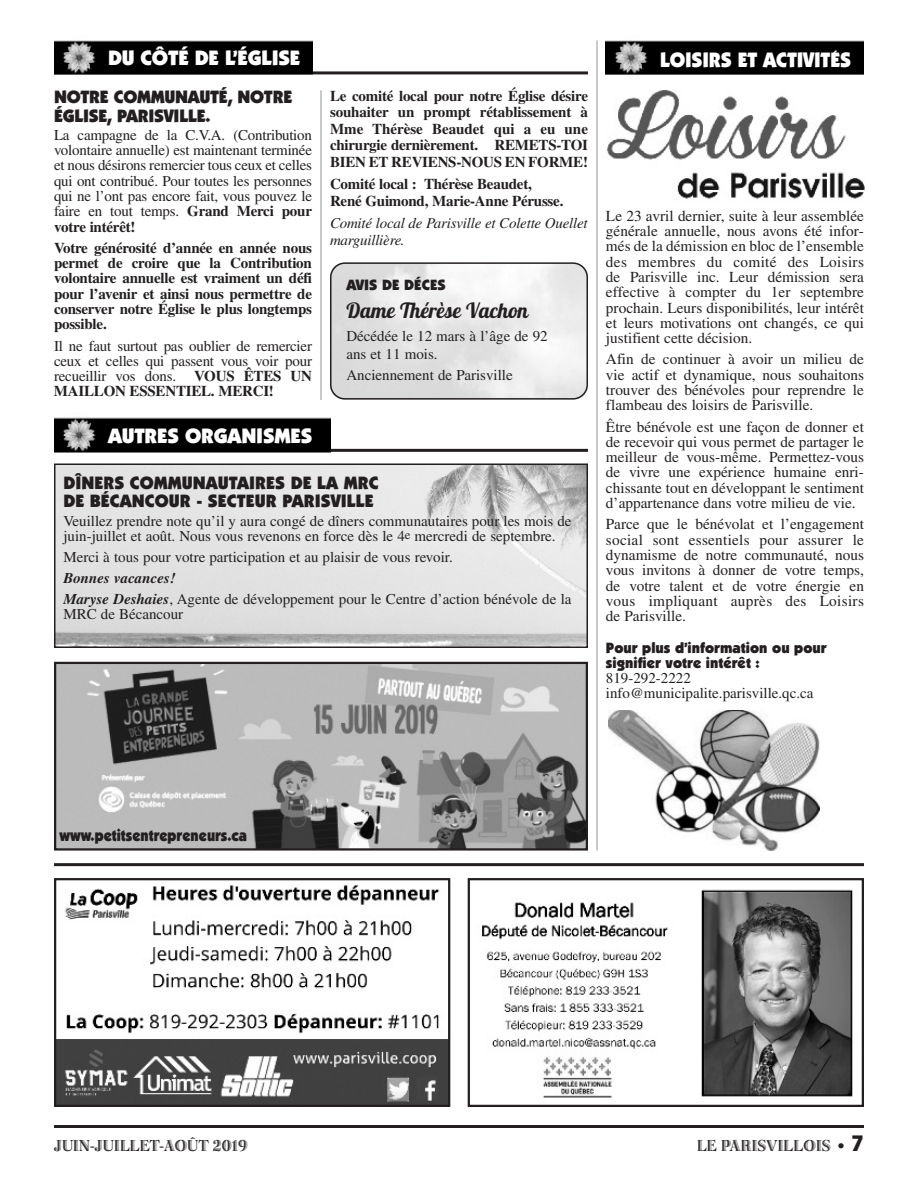
<style>
.page{position:relative;width:918px;height:1188px;background:#fff}
.page>*{position:absolute;margin:0;border:0;box-sizing:border-box;transform-origin:0 0}
.t1{font:900 21px "Itc Kabel";letter-spacing:-.01em;color:#fff}
.t2{font:900 21px "Itc Kabel";letter-spacing:-.01em;color:#fff;scale:.95 1}
.t3{font:21px "Lobster 1.4";color:#231f20}
.t4{font:900 18px/18.3px "Itc Kabel";color:#231f20}
.t5{font:16.5px "Bertie Plain";color:#231f20}
.t6{font:900 16.35px "Itc Kabel";color:#231f20;scale:.9 1}
.t7{font:15.3px/15.3px "Times";color:#231f20;text-align:justify}
.t8{font:15px/15.3px "Times";color:#231f20}
.t9{font:700 15px/15.3px "Times";letter-spacing:-.015em;color:#231f20;text-align:justify}
.t10{font:900 15px/15px "Itc Kabel";color:#231f20}
.t11{font:italic 15px/16.5px "Times";letter-spacing:-.015em;color:#231f20}
.s1{font-weight:700}
.s2{font-size:12.75px}
.s3{font-weight:700;font-style:italic}
.s4{font-family:"Lucida Grande";font-weight:400}
.s5{font-family:"Frutiger";font-weight:900;font-style:italic;font-size:15px}
.s6{font-family:"Avant Garde";font-weight:700;font-size:21px}
</style>
<div class="page">
<hr style="left:54px;top:1125px;width:810px;height:3px;background:#231f20">
<img style="left:57px;top:885px;width:390px;height:219px">
<div style="left:54px;top:878px;width:396px;height:229px;border:2px solid #231f20"></div>
<img style="left:482px;top:889px;width:371px;height:209px">
<div style="left:468px;top:878px;width:396px;height:229px;border:2px solid #231f20"></div>
<img style="left:57px;top:665px;width:528px;height:183px">
<div style="left:54px;top:662px;width:534px;height:189px;border:2px solid #231f20"></div>
<img style="left:57px;top:466px;width:528px;height:179px">
<div style="left:54px;top:463px;width:534px;height:185px;border:2px solid #231f20"></div>
<hr style="left:54px;top:863px;width:810px;height:3px;background:#231f20">
<svg style="left:330px;top:262px;width:258px;height:138px"></svg>
<hr style="left:54px;top:71px;width:534px;height:3px;background:#231f20">
<img style="left:54px;top:40px;width:258px;height:35px">
<hr style="left:321px;top:90px;width:1px;height:310px;background:#939598">
<hr style="left:597px;top:40px;width:1px;height:811px;background:#939598">
<img style="left:606px;top:40px;width:258px;height:35px">
<hr style="left:54px;top:449px;width:534px;height:3px;background:#231f20">
<img style="left:54px;top:417px;width:276px;height:36px">
<img style="left:607px;top:90px;width:257px;height:109px">
<img style="left:608px;top:710px;width:212px;height:141px">
<h1 class="t1" style="left:108px;top:50px;width:194px">DU CÔTÉ DE L’ÉGLISE</h1>
<p class="t4" style="left:54px;top:90px;width:240px">NOTRE COMMUNAUTÉ, NOTRE<br>ÉGLISE, PARISVILLE.</p>
<p class="t8" style="left:54px;top:129px;width:260px;text-align:justify">La campagne de la C.V.A. (Contribution volontaire annuelle) est maintenant terminée et nous désirons remercier tous ceux et celles qui ont contribué. Pour toutes les personnes qui ne l’ont pas encore fait, vous pouvez le faire en tout temps. <span class="s1">Grand Merci pour votre intérêt!</span></p>
<p class="t9" style="left:54px;top:242px;width:260px">Votre générosité d’année en année nous permet de croire que la Contribution volontaire annuelle est vraiment un défi pour l’avenir et ainsi nous permettre de conserver notre Église le plus longtemps possible.</p>
<p class="t8" style="left:54px;top:339px;width:260px;text-align:justify">Il ne faut surtout pas oublier de remercier ceux et celles qui passent vous voir pour recueillir vos dons. <span class="s1">VOUS ÊTES UN MAILLON ESSENTIEL. MERCI!</span></p>
<h1 class="t1" style="left:108px;top:428px;width:206px">AUTRES ORGANISMES</h1>
<p class="t9" style="left:330px;top:89px;width:260px;line-height:16.5px">Le comité local pour notre Église désire souhaiter un prompt rétablissement à Mme Thérèse Beaudet qui a eu une chirurgie dernièrement. REMETS-TOI BIEN ET REVIENS-NOUS EN FORME!</p>
<p class="t9" style="left:330px;top:177px;width:235px;line-height:16.5px">Comité local : Thérèse Beaudet,<br>René Guimond, Marie-Anne Pérusse.</p>
<p class="t11" style="left:330px;top:216px;width:259px">Comité local de Parisville et Colette Ouellet marguillière.</p>
<p class="t10" style="left:346px;top:278px;width:101px">AVIS DE DÉCES</p>
<h1 class="t3" style="left:346px;top:297px;width:184px">Dame Thérèse Vachon</h1>
<p class="t8" style="left:346px;top:328px;width:203px;line-height:18.5px">Décédée le 12 mars à l’âge de 92 ans et 11 mois.</p>
<p class="t8" style="left:346px;top:369px;width:168px">Anciennement de Parisville</p>
<p class="t4" style="left:63px;top:475px;width:317px">DÎNERS COMMUNAUTAIRES DE LA MRC<br>DE BÉCANCOUR - SECTEUR PARISVILLE</p>
<p class="t8" style="left:63px;top:515px;width:510px">Veuillez prendre note qu’il y aura congé de dîners communautaires pour les mois de juin-juillet et août. Nous vous revenons en force dès le 4<span class="s2">e</span> mercredi de septembre.</p>
<p class="t8" style="left:63px;top:551px;width:391px">Merci à tous pour votre participation et au plaisir de vous revoir.</p>
<p class="t8" style="left:63px;top:569px;width:510px;line-height:21px"><span class="s3">Bonnes vacances!<br>Maryse Deshaies</span>, Agente de développement pour le Centre d’action bénévole de la</p>
<p class="t8" style="left:63px;top:608px;width:121px">MRC de Bécancour</p>
<h1 class="t2" style="left:660px;top:52px;width:203px">LOISIRS ET ACTIVITES<span class="s4">́</span></h1>
<p class="t7" style="left:606px;top:210px;width:260px">Le 23 avril dernier, suite à leur assemblée générale annuelle, nous avons été infor&shy;més de la démission en bloc de l’ensemble des membres du comité des Loisirs de Parisville inc. Leur démission sera effective à compter du 1er septembre prochain. Leurs disponibilités, leur intérêt et leurs motivations ont changés, ce qui justifient cette décision.</p>
<p class="t7" style="left:606px;top:353px;width:260px">Afin de continuer à avoir un milieu de vie actif et dynamique, nous souhaitons trouver des bénévoles pour reprendre le flambeau des loisirs de Parisville.</p>
<p class="t7" style="left:606px;top:420px;width:260px">Être bénévole est une façon de donner et de recevoir qui vous permet de partager le meilleur de vous-même. Permettez-vous de vivre une expérience humaine enri&shy;chissante tout en développant le sentiment d’appartenance dans votre milieu de vie.</p>
<p class="t7" style="left:606px;top:518px;width:260px">Parce que le bénévolat et l’engagement social sont essentiels pour assurer le dynamisme de notre communauté, nous vous invitons à donner de votre temps, de votre talent et de votre énergie en vous impliquant auprès des Loisirs de Parisville.</p>
<p class="t10" style="left:606px;top:641px;width:222px">Pour plus d’information ou pour signifier votre intérêt :</p>
<p class="t8" style="left:606px;top:672px;width:209px">819-292-2222 info@municipalite.parisville.qc.ca</p>
<p class="t6" style="left:59px;top:830px;width:210px">www.petitsentrepreneurs.ca</p>
<p class="t5" style="left:54px;top:1140px;width:195px">JUIN-JUILLET-AOÛT 2019</p>
<p class="t5" style="left:697px;top:1140px;width:168px">LE PARISVILLOIS <span class="s5">•</span> <span class="s6">7</span></p>
</div>
